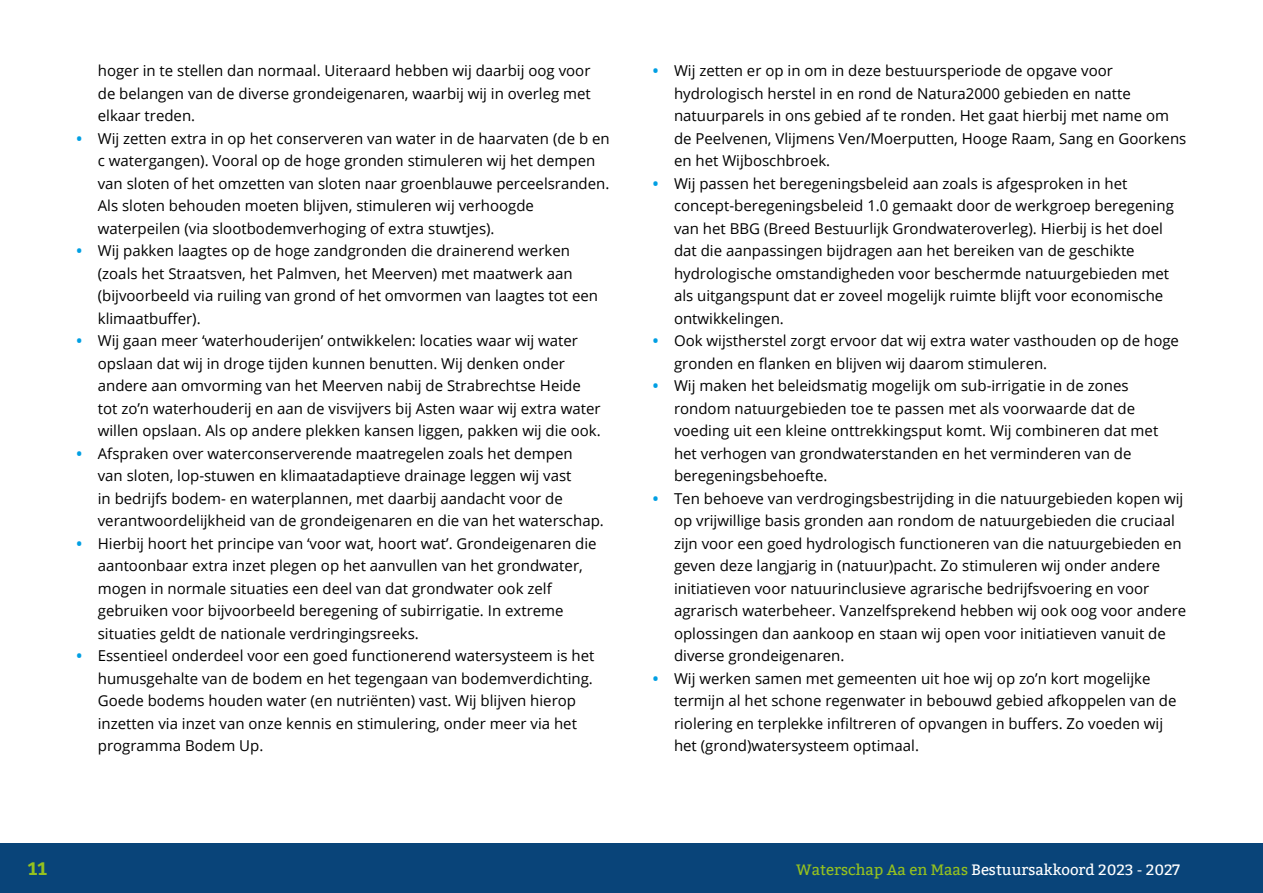
<style>
.page{position:relative;width:1263px;height:893px;background:#fff}
.page>*{position:absolute;margin:0;border:0;box-sizing:border-box;transform-origin:0 0}
.t1{font:700 18px "Bitter";color:#95c11f}
.t2{font:15px/22.5px "Open Sans";color:#000}
.t3{font:15px "Bitter";color:#fff}
.s1{font-weight:700;color:#009fe3}
.s2{color:#95c11f}
</style>
<div class="page">
<div style="left:0;top:843px;width:1263px;height:50px;background:#094479"></div>
<p class="t2" style="left:98px;top:59px;width:495px;text-align:justify">hoger in te stellen dan normaal. Uiteraard hebben wij daarbij oog voor de belangen van de diverse grondeigenaren, waarbij wij in overleg met elkaar treden.</p>
<p class="t2" style="left:98px;top:126px;width:513px;text-indent:-21px"><span class="s1">•</span> Wij zetten extra in op het conserveren van water in de haarvaten (de b en c watergangen). Vooral op de hoge gronden stimuleren wij het dempen van sloten of het omzetten van sloten naar groenblauwe perceelsranden.<br>Als sloten behouden moeten blijven, stimuleren wij verhoogde waterpeilen (via slootbodemverhoging of extra stuwtjes).</p>
<p class="t2" style="left:98px;top:239px;width:502px;text-indent:-21px"><span class="s1">•</span> Wij pakken laagtes op de hoge zandgronden die drainerend werken (zoals het Straatsven, het Palmven, het Meerven) met maatwerk aan (bijvoorbeeld via ruiling van grond of het omvormen van laagtes tot een klimaatbuffer).</p>
<p class="t2" style="left:98px;top:329px;width:504px;text-indent:-21px"><span class="s1">•</span> Wij gaan meer ‘waterhouderijen’ ontwikkelen: locaties waar wij water opslaan dat wij in droge tijden kunnen benutten. Wij denken onder andere aan omvorming van het Meerven nabij de Strabrechtse Heide tot zo’n waterhouderij en aan de visvijvers bij Asten waar wij extra water willen opslaan. Als op andere plekken kansen liggen, pakken wij die ook.</p>
<p class="t2" style="left:98px;top:441px;width:507px;text-indent:-21px"><span class="s1">•</span> Afspraken over waterconserverende maatregelen zoals het dempen<br>van sloten, lop-stuwen en klimaatadaptieve drainage leggen wij vast<br>in bedrijfs bodem- en waterplannen, met daarbij aandacht voor de verantwoordelijkheid van de grondeigenaren en die van het waterschap.</p>
<p class="t2" style="left:98px;top:531px;width:500px;text-indent:-21px"><span class="s1">•</span> Hierbij hoort het principe van ‘voor wat, hoort wat’. Grondeigenaren die aantoonbaar extra inzet plegen op het aanvullen van het grondwater, mogen in normale situaties een deel van dat grondwater ook zelf gebruiken voor bijvoorbeeld beregening of subirrigatie. In extreme situaties geldt de nationale verdringingsreeks.</p>
<p class="t2" style="left:98px;top:644px;width:498px;text-indent:-21px"><span class="s1">•</span> Essentieel onderdeel voor een goed functionerend watersysteem is het humusgehalte van de bodem en het tegengaan van bodemverdichting.<br>Goede bodems houden water (en nutriënten) vast. Wij blijven hierop inzetten via inzet van onze kennis en stimulering, onder meer via het programma Bodem Up.</p>
<p class="t2" style="left:674px;top:59px;width:514px;text-indent:-21px"><span class="s1">•</span> Wij zetten er op in om in deze bestuursperiode de opgave voor hydrologisch herstel in en rond de Natura2000 gebieden en natte natuurparels in ons gebied af te ronden. Het gaat hierbij met name om de Peelvenen, Vlijmens Ven/Moerputten, Hooge Raam, Sang en Goorkens en het Wijboschbroek.</p>
<p class="t2" style="left:674px;top:171px;width:501px;text-indent:-21px"><span class="s1">•</span> Wij passen het beregeningsbeleid aan zoals is afgesproken in het concept-beregeningsbeleid 1.0 gemaakt door de werkgroep beregening van het BBG (Breed Bestuurlijk Grondwateroverleg). Hierbij is het doel dat die aanpassingen bijdragen aan het bereiken van de geschikte hydrologische omstandigheden voor beschermde natuurgebieden met als uitgangspunt dat er zoveel mogelijk ruimte blijft voor economische ontwikkelingen.</p>
<p class="t2" style="left:674px;top:329px;width:506px;text-indent:-21px"><span class="s1">•</span> Ook wijstherstel zorgt ervoor dat wij extra water vasthouden op de hoge gronden en flanken en blijven wij daarom stimuleren.</p>
<p class="t2" style="left:674px;top:374px;width:486px;text-indent:-21px"><span class="s1">•</span> Wij maken het beleidsmatig mogelijk om sub-irrigatie in de zones rondom natuurgebieden toe te passen met als voorwaarde dat de voeding uit een kleine onttrekkingsput komt. Wij combineren dat met het verhogen van grondwaterstanden en het verminderen van de beregeningsbehoefte.</p>
<p class="t2" style="left:674px;top:486px;width:514px;text-indent:-21px"><span class="s1">•</span> Ten behoeve van verdrogingsbestrijding in die natuurgebieden kopen wij op vrijwillige basis gronden aan rondom de natuurgebieden die cruciaal zijn voor een goed hydrologisch functioneren van die natuurgebieden en geven deze langjarig in (natuur)pacht. Zo stimuleren wij onder andere initiatieven voor natuurinclusieve agrarische bedrijfsvoering en voor agrarisch waterbeheer. Vanzelfsprekend hebben wij ook oog voor andere oplossingen dan aankoop en staan wij open voor initiatieven vanuit de diverse grondeigenaren.</p>
<p class="t2" style="left:674px;top:666px;width:504px;text-indent:-21px"><span class="s1">•</span> Wij werken samen met gemeenten uit hoe wij op zo’n kort mogelijke termijn al het schone regenwater in bebouwd gebied afkoppelen van de riolering en terplekke infiltreren of opvangen in buffers. Zo voeden wij het (grond)watersysteem optimaal.</p>
<p class="t1" style="left:28px;top:857px;width:21px">11</p>
<p class="t3" style="left:796px;top:861px;width:385px"><span class="s2">Waterschap Aa en Maas</span> Bestuursakkoord 2023 - 2027</p>
</div>
